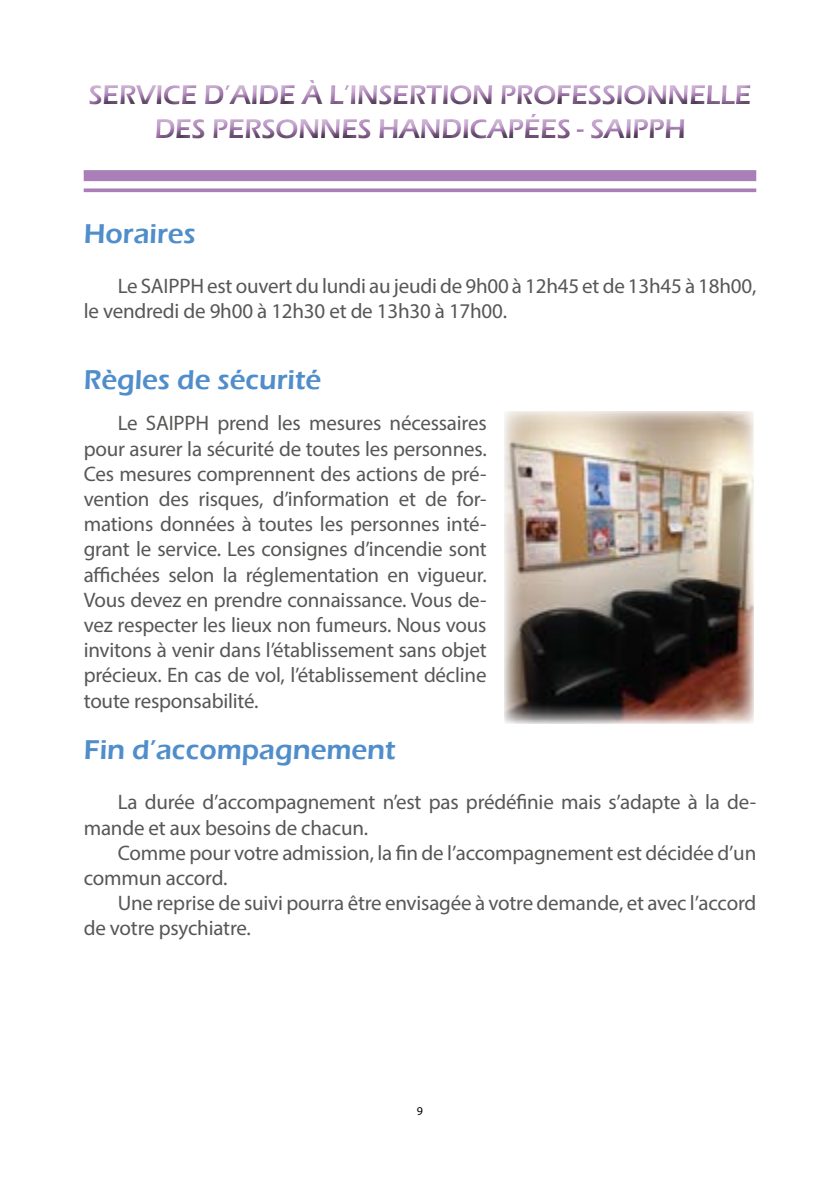
<style>
.page{position:relative;width:840px;height:1191px;background:#fff}
.page>*{position:absolute;margin:0;border:0;box-sizing:border-box;transform-origin:0 0}
.t1{font:600 28px/33.6px "Eras ITC";letter-spacing:-.02em;color:#aa7eb6;text-align:center}
.t2{font:600 28px "Eras ITC";color:#508ecb}
.t3{font:21px/25.2px "Myriad Pro";letter-spacing:-.01em;color:#575756}
.t4{font:12px "Myriad Pro";color:#000}
</style>
<div class="page">
<div style="left:78px;top:75px;width:686px;height:77px;background:#000;opacity:.75"></div>
<div style="left:84px;top:170px;width:671px;height:11px;background:#aa7eb6"></div>
<svg style="left:84px;top:188px;width:671px;height:4px;background:#b48dbe"></svg>
<img style="left:504px;top:411px;width:248px;height:312px">
<h1 class="t1" style="left:88px;top:78px;width:664px">SERVICE D’AIDE À L’INSERTION PROFESSIONNELLE<br>DES PERSONNES HANDICAPÉES - SAIPPH</h1>
<h1 class="t2" style="left:84px;top:217px;width:114px">Horaires</h1>
<p class="t3" style="left:84px;top:273px;width:673px;text-indent:34px">Le SAIPPH est ouvert du lundi au jeudi de 9h00 à 12h45 et de 13h45 à 18h00, le vendredi de 9h00 à 12h30 et de 13h30 à 17h00.</p>
<h1 class="t2" style="left:84px;top:364px;width:239px">Règles de sécurité</h1>
<p class="t3" style="left:84px;top:410px;width:404px;text-align:justify;text-indent:34px">Le SAIPPH prend les mesures nécessaires pour asurer la sécurité de toutes les personnes.<br>Ces mesures comprennent des actions de pré&shy;vention des risques, d’information et de for&shy;mations données à toutes les personnes inté&shy;grant le service. Les consignes d’incendie sont affichées selon la réglementation en vigueur.<br>Vous devez en prendre connaissance. Vous de&shy;vez respecter les lieux non fumeurs. Nous vous invitons à venir dans l’établissement sans objet précieux. En cas de vol, l’établissement décline toute responsabilité.</p>
<h1 class="t2" style="left:84px;top:733px;width:313px">Fin d’accompagnement</h1>
<p class="t3" style="left:84px;top:789px;width:673px;text-indent:34px">La durée d’accompagnement n’est pas prédéfinie mais s’adapte à la de&shy;mande et aux besoins de chacun.</p>
<p class="t3" style="left:84px;top:839px;width:673px;text-indent:34px">Comme pour votre admission, la fin de l’accompagnement est décidée d’un commun accord.</p>
<p class="t3" style="left:84px;top:890px;width:673px;text-indent:34px">Une reprise de suivi pourra être envisagée à votre demande, et avec l’accord de votre psychiatre.</p>
<p class="t4" style="left:416px;top:1103px;width:8px">9</p>
</div>
